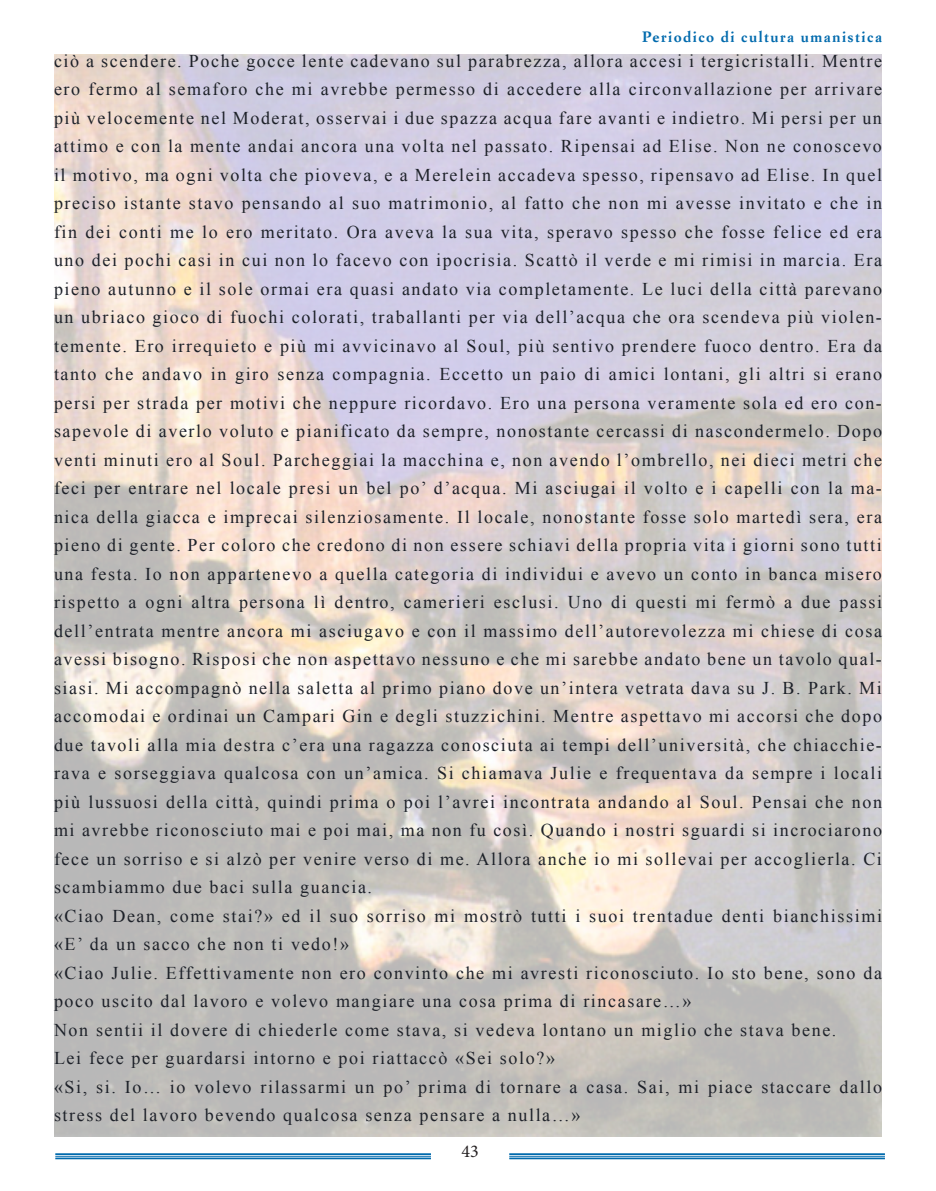
<style>
.page{position:relative;width:936px;height:1191px;background:#fff}
.page>*{position:absolute;margin:0;border:0;box-sizing:border-box;transform-origin:0 0}
.t1{font:18px/28.5px "Times New Roman";letter-spacing:.09em;color:#1d2129}
.t2{font:18px "Minion Pro";color:#231f20}
.t3{font:700 15px "Simoncini Garamond";letter-spacing:.1em;color:#006aad}
</style>
<div class="page">
<hr style="left:55px;top:1153px;width:376px;height:2px;background:#006aad">
<hr style="left:55px;top:1155px;width:376px;height:1px;background:#006aad">
<hr style="left:55px;top:1157px;width:376px;height:2px;background:#006aad">
<hr style="left:509px;top:1153px;width:375px;height:2px;background:#006aad">
<hr style="left:509px;top:1155px;width:375px;height:1px;background:#006aad">
<hr style="left:509px;top:1157px;width:375px;height:2px;background:#006aad">
<p class="t3" style="left:642px;top:27px;width:241px">Periodico di cultura umanistica</p>
<p class="t1" style="left:54px;top:46px;width:829px;text-align:justify">ciò a scendere. Poche gocce lente cadevano sul parabrezza, allora accesi i tergicristalli. Mentre ero fermo al semaforo che mi avrebbe permesso di accedere alla circonvallazione per arrivare più velocemente nel Moderat, osservai i due spazza acqua fare avanti e indietro. Mi persi per un attimo e con la mente andai ancora una volta nel passato. Ripensai ad Elise. Non ne conoscevo il motivo, ma ogni volta che pioveva, e a Merelein accadeva spesso, ripensavo ad Elise. In quel preciso istante stavo pensando al suo matrimonio, al fatto che non mi avesse invitato e che in fin dei conti me lo ero meritato. Ora aveva la sua vita, speravo spesso che fosse felice ed era uno dei pochi casi in cui non lo facevo con ipocrisia. Scattò il verde e mi rimisi in marcia. Era pieno autunno e il sole ormai era quasi andato via completamente. Le luci della città parevano un ubriaco gioco di fuochi colorati, traballanti per via dell’acqua che ora scendeva più violen&shy;temente. Ero irrequieto e più mi avvicinavo al Soul, più sentivo prendere fuoco dentro. Era da tanto che andavo in giro senza compagnia. Eccetto un paio di amici lontani, gli altri si erano persi per strada per motivi che neppure ricordavo. Ero una persona veramente sola ed ero con&shy;sapevole di averlo voluto e pianificato da sempre, nonostante cercassi di nascondermelo. Dopo venti minuti ero al Soul. Parcheggiai la macchina e, non avendo l’ombrello, nei dieci metri che feci per entrare nel locale presi un bel po’ d’acqua. Mi asciugai il volto e i capelli con la ma&shy;nica della giacca e imprecai silenziosamente. Il locale, nonostante fosse solo martedì sera, era pieno di gente. Per coloro che credono di non essere schiavi della propria vita i giorni sono tutti una festa. Io non appartenevo a quella categoria di individui e avevo un conto in banca misero rispetto a ogni altra persona lì dentro, camerieri esclusi. Uno di questi mi fermò a due passi dell’entrata mentre ancora mi asciugavo e con il massimo dell’autorevolezza mi chiese di cosa avessi bisogno. Risposi che non aspettavo nessuno e che mi sarebbe andato bene un tavolo qual&shy;siasi. Mi accompagnò nella saletta al primo piano dove un’intera vetrata dava su J. B. Park. Mi accomodai e ordinai un Campari Gin e degli stuzzichini. Mentre aspettavo mi accorsi che dopo due tavoli alla mia destra c’era una ragazza conosciuta ai tempi dell’università, che chiacchie&shy;rava e sorseggiava qualcosa con un’amica. Si chiamava Julie e frequentava da sempre i locali più lussuosi della città, quindi prima o poi l’avrei incontrata andando al Soul. Pensai che non mi avrebbe riconosciuto mai e poi mai, ma non fu così. Quando i nostri sguardi si incrociarono fece un sorriso e si alzò per venire verso di me. Allora anche io mi sollevai per accoglierla. Ci scambiammo due baci sulla guancia.</p>
<p class="t1" style="left:54px;top:901px;width:829px">«Ciao Dean, come stai?» ed il suo sorriso mi mostrò tutti i suoi trentadue denti bianchissimi «E’ da un sacco che non ti vedo!»</p>
<p class="t1" style="left:54px;top:958px;width:829px">«Ciao Julie. Effettivamente non ero convinto che mi avresti riconosciuto. Io sto bene, sono da poco uscito dal lavoro e volevo mangiare una cosa prima di rincasare…»</p>
<p class="t1" style="left:54px;top:1015px;width:783px">Non sentii il dovere di chiederle come stava, si vedeva lontano un miglio che stava bene.</p>
<p class="t1" style="left:54px;top:1043px;width:502px">Lei fece per guardarsi intorno e poi riattaccò «Sei solo?»</p>
<p class="t1" style="left:54px;top:1072px;width:829px">«Si, si. Io… io volevo rilassarmi un po’ prima di tornare a casa. Sai, mi piace staccare dallo stress del lavoro bevendo qualcosa senza pensare a nulla…»</p>
<p class="t2" style="left:461px;top:1139px;width:19px">43</p>
</div>
